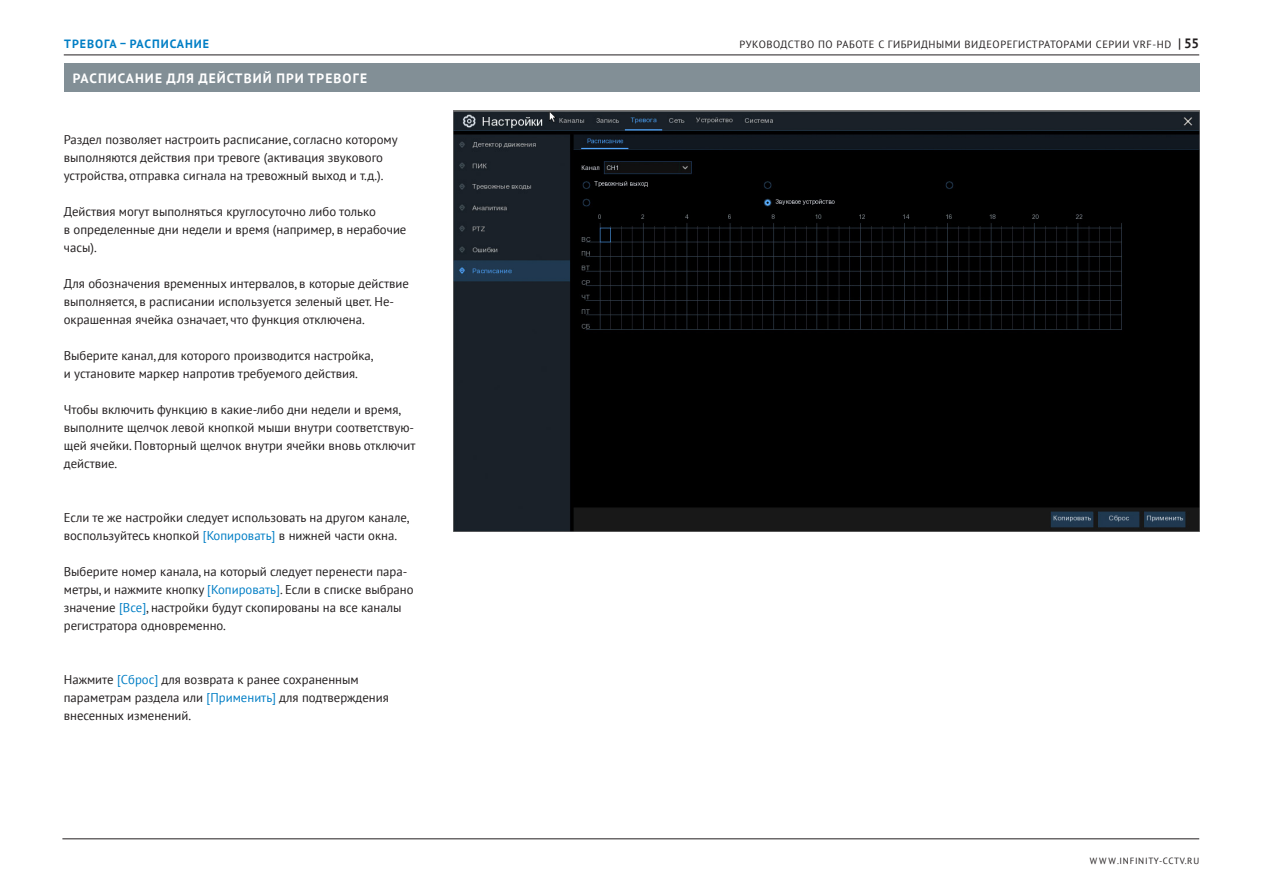
<style>
.page{position:relative;width:1263px;height:893px;background:#fff}
.page>*{position:absolute;margin:0;border:0;box-sizing:border-box;transform-origin:0 0}
.t1{font:700 13.5px "PT Sans";letter-spacing:.08em;color:#fff}
.t2{font:12.75px/18px "PT Sans";color:#231f20}
.t3{font:700 12px "PT Sans";letter-spacing:.08em;color:#007ec5}
.t4{font:10.5px "PT Sans";letter-spacing:.05em;color:#231f20}
.t5{font:9px "PT Sans";letter-spacing:.075em;color:#231f20}
.s1{color:#007ec5}
.s2{font-weight:700;font-style:italic;font-size:13.65px}
.s3{font-weight:700;font-size:13.5px}
</style>
<div class="page">
<hr style="left:64px;top:55px;width:1135px;height:1px;background:#231f20">
<hr style="left:62px;top:838px;width:1137px;height:1px;background:#231f20">
<div style="left:64px;top:64px;width:1135px;height:28px;background:#828f96"></div>
<img style="left:454px;top:111px;width:745px;height:420px">
<p class="t3" style="left:64px;top:36px;width:146px">ТРЕВОГА – РАСПИСАНИЕ</p>
<p class="t1" style="left:73px;top:69px;width:296px">РАСПИСАНИЕ ДЛЯ ДЕЙСТВИЙ ПРИ ТРЕВОГЕ</p>
<p class="t2" style="left:64px;top:130px;width:335px">Раздел позволяет настроить расписание, согласно которому выполняются действия при тревоге (активация звукового устройства, отправка сигнала на тревожный выход и т.д.).</p>
<p class="t2" style="left:64px;top:202px;width:344px">Действия могут выполняться круглосуточно либо только<br>в определенные дни недели и время (например, в нерабочие часы).</p>
<p class="t2" style="left:64px;top:274px;width:347px">Для обозначения временных интервалов, в которые действие выполняется, в расписании используется зеленый цвет. Не&shy;окрашенная ячейка означает, что функция отключена.</p>
<p class="t2" style="left:64px;top:346px;width:311px">Выберите канал, для которого производится настройка, и установите маркер напротив требуемого действия.</p>
<p class="t2" style="left:64px;top:400px;width:353px">Чтобы включить функцию в какие-либо дни недели и время, выполните щелчок левой кнопкой мыши внутри соответствую&shy;щей ячейки. Повторный щелчок внутри ячейки вновь отключит действие.</p>
<p class="t2" style="left:64px;top:508px;width:347px">Если те же настройки следует использовать на другом канале, воспользуйтесь кнопкой <span class="s1">[Копировать]</span> в нижней части окна.</p>
<p class="t2" style="left:64px;top:562px;width:351px">Выберите номер канала, на который следует перенести пара&shy;метры, и нажмите кнопку <span class="s1">[Копировать]</span>. Если в списке выбрано значение <span class="s1">[Все]</span>, настройки будут скопированы на все каналы регистратора одновременно.</p>
<p class="t2" style="left:64px;top:670px;width:327px">Нажмите <span class="s1">[Сброс]</span> для возврата к ранее сохраненным параметрам раздела или <span class="s1">[Применить]</span> для подтверждения внесенных изменений.</p>
<p class="t4" style="left:739px;top:38px;width:461px">РУКОВОДСТВО ПО РАБОТЕ С ГИБРИДНЫМИ ВИДЕОРЕГИСТРАТОРАМИ СЕРИИ VRF-HD <span class="s2">|</span> <span class="s3">55</span></p>
<p class="t5" style="left:1090px;top:855px;width:111px">W W W.INFINITY-CCTV.RU</p>
</div>
